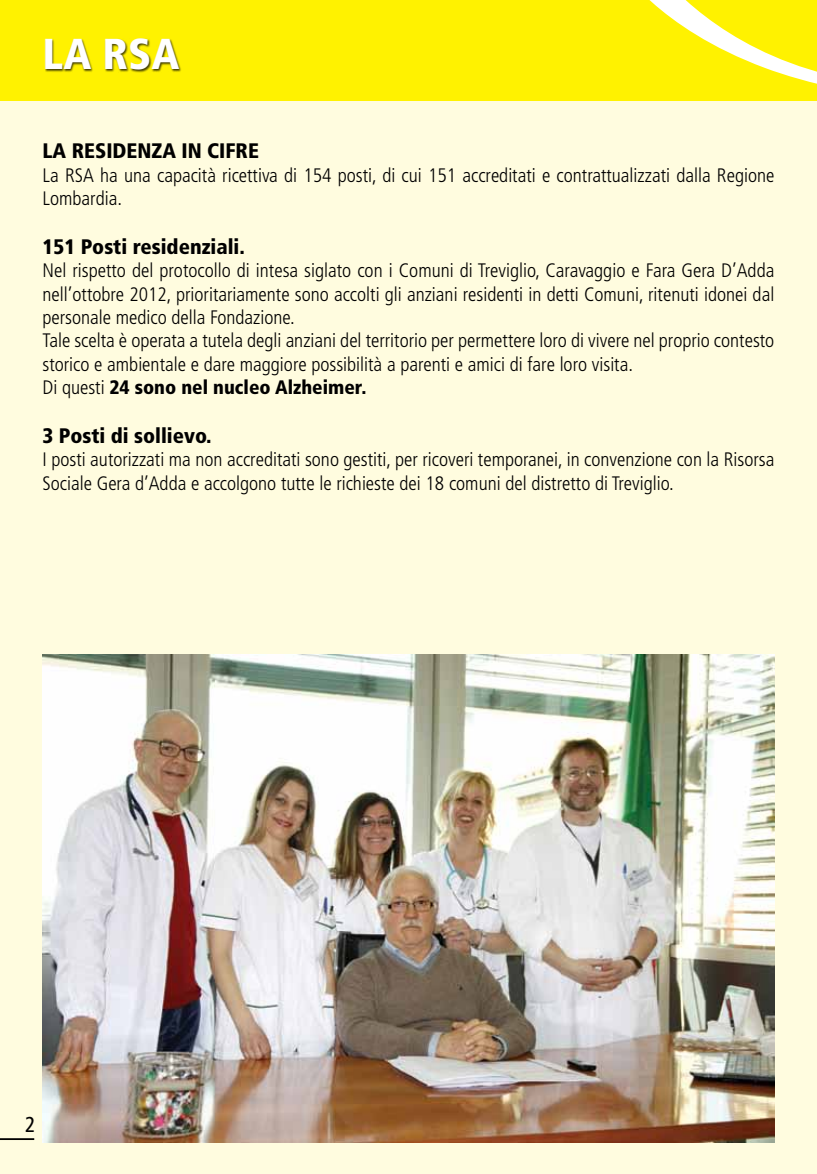
<style>
.page{position:relative;width:817px;height:1174px;background:#fff}
.page>*{position:absolute;margin:0;border:0;box-sizing:border-box;transform-origin:0 0}
.t1{font:900 condensed 43.2px "Frutiger LT Std";color:#fff}
.t2{font:condensed 21.6px "Frutiger LT Std";color:#000}
.t3{font:900 condensed 21px "Frutiger LT Std";color:#000}
.t4{font:300 condensed 19.5px/23.4px "Frutiger LT Std";color:#000}
.s1{font-weight:900}
</style>
<div class="page">
<div style="left:0;top:99px;width:816px;height:1075px;background:#fffcdf"></div>
<div style="left:0;top:0;width:816px;height:100px;background:#fff200"></div>
<svg style="left:619px;top:0;width:197px;height:101px"></svg>
<div style="left:45px;top:38px;width:137px;height:35px;background:#000;opacity:.75"></div>
<hr style="left:0;top:1138px;width:34px;height:2px;background:#000">
<img style="left:43px;top:654px;width:731px;height:488px">
<h1 class="t1" style="left:43px;top:28px;width:138px">LA RSA</h1>
<p class="t3" style="left:43px;top:138px;width:218px">LA RESIDENZA IN CIFRE</p>
<p class="t4" style="left:43px;top:163px;width:733px">La RSA ha una capacità ricettiva di 154 posti, di cui 151 accreditati e contrattualizzati dalla Regione<br>Lombardia.</p>
<p class="t3" style="left:43px;top:234px;width:204px">151 Posti residenziali.</p>
<p class="t4" style="left:43px;top:259px;width:733px">Nel rispetto del protocollo di intesa siglato con i Comuni di Treviglio, Caravaggio e Fara Gera D’Adda nell’ottobre 2012, prioritariamente sono accolti gli anziani residenti in detti Comuni, ritenuti idonei dal personale medico della Fondazione.<br>Tale scelta è operata a tutela degli anziani del territorio per permettere loro di vivere nel proprio contesto storico e ambientale e dare maggiore possibilità a parenti e amici di fare loro visita.<br>Di questi <span class="s1">24 sono nel nucleo Alzheimer.</span></p>
<p class="t3" style="left:43px;top:423px;width:171px">3 Posti di sollievo.</p>
<p class="t4" style="left:43px;top:448px;width:733px">I posti autorizzati ma non accreditati sono gestiti, per ricoveri temporanei, in convenzione con la Risorsa<br>Sociale Gera d’Adda e accolgono tutte le richieste dei 18 comuni del distretto di Treviglio.</p>
<p class="t2" style="left:25px;top:1112px;width:12px">2</p>
</div>
